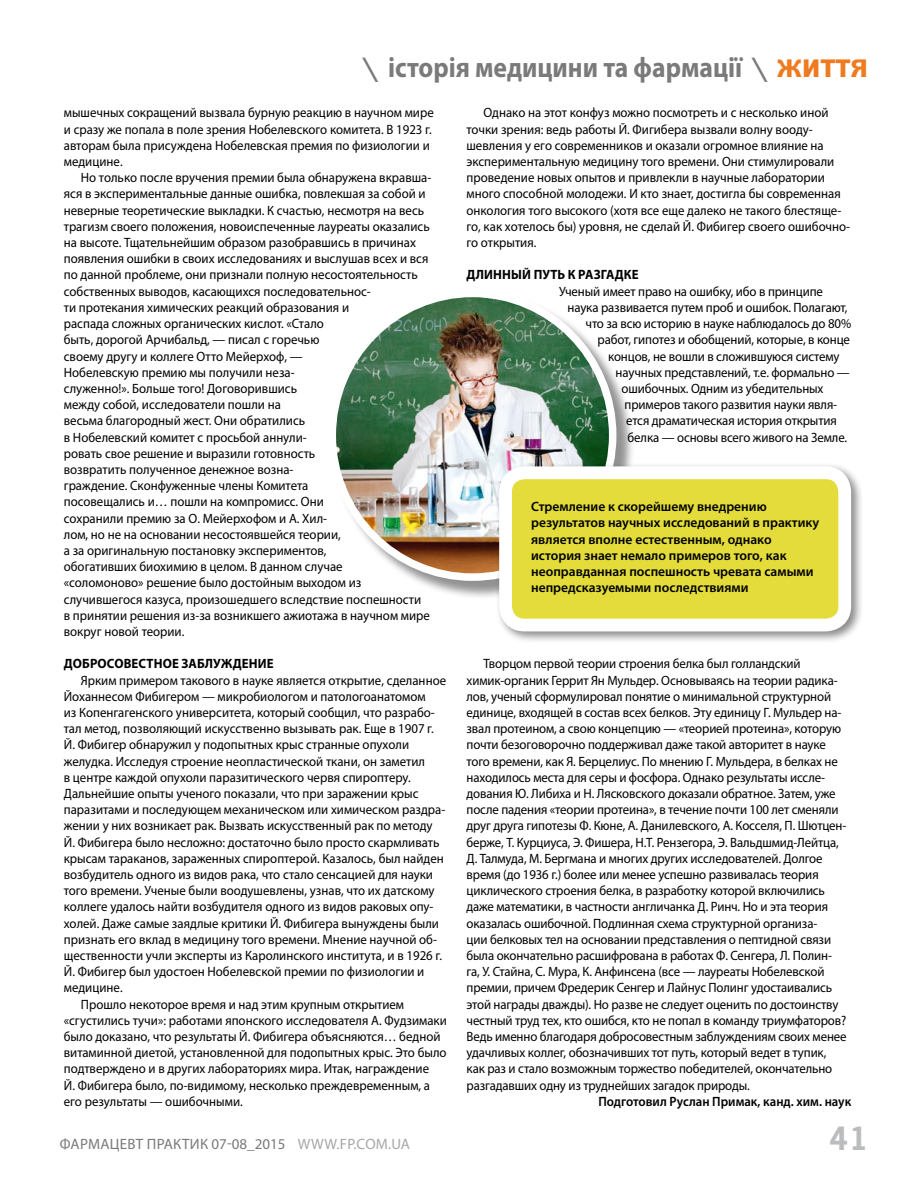
<style>
.page{position:relative;width:915px;height:1178px;background:#fff}
.page>*{position:absolute;margin:0;border:0;box-sizing:border-box;transform-origin:0 0}
.t1{font:700 34.5px "News Paper C";color:#bbbcbd}
.t2{font:700 28.5px "Myriad Pro";color:#7a7a7a;scale:.9 1}
.t3{font:15px "Myriad Pro";color:#7a7a7a}
.t4{font:15px "Myriad Pro";color:#a6a7a7}
.t5{font:13.5px/16.2px "Myriad Pro";color:#000;scale:.95 1}
.t6{font:600 13.5px/16.2px "Myriad Pro";color:#000}
.t7{font:700 13.5px "Myriad Pro";letter-spacing:.11em;color:#000;scale:.95 1}
.t8{font:600 13.5px "Myriad Pro";color:#000;scale:.95 1}
.s1{font-family:"News Paper C"}
.s2{font-family:"News Paper C";font-size:36px;color:#ef7a20}
.s3{color:#a6a7a7}
</style>
<div class="page">
<div style="left:330px;top:292px;width:305px;height:307px;background:#000;opacity:.43"></div>
<img style="left:332px;top:293px;width:280px;height:284px">
<div style="left:328px;top:290px;width:288px;height:291px;border:8px solid #fff;border-radius:50%"></div>
<div style="left:495px;top:463px;width:368px;height:181px;background:#000;opacity:.46"></div>
<div style="left:505px;top:473px;width:339px;height:152px;background:#e3dc3a;border-radius:19px"></div>
<div style="left:499px;top:466px;width:351px;height:165px;border:13px solid #fff;border-radius:19px"></div>
<h2 class="t2" style="left:365px;top:48px;width:560px"><span class="s1">\</span> історія медицини та фармації <span class="s1">\</span> <span class="s2">життя</span></h2>
<p class="t5" style="left:64px;top:105px;width:391px">МЫШЕЧНЫХ СОКРАЩЕНИЙ ВЫЗВАЛА БУРНУЮ РЕАКЦИЮ В НАУЧНОМ МИРЕ И СРАЗУ ЖЕ ПОПАЛА В ПОЛЕ ЗРЕНИЯ НОБЕЛЕВСКОГО КОМИТЕТА. В 1923 Г.<br>АВТОРАМ БЫЛА ПРИСУЖДЕНА НОБЕЛЕВСКАЯ ПРЕМИЯ ПО ФИЗИОЛОГИИ И МЕДИЦИНЕ.</p>
<p class="t5" style="left:64px;top:169px;width:388px;text-indent:17px">НО ТОЛЬКО ПОСЛЕ ВРУЧЕНИЯ ПРЕМИИ БЫЛА ОБНАРУЖЕНА ВКРАВША-ЯСЯ В ЭКСПЕРИМЕНТАЛЬНЫЕ ДАННЫЕ ОШИБКА, ПОВЛЕКШАЯ ЗА СОБОЙ И НЕВЕРНЫЕ ТЕОРЕТИЧЕСКИЕ ВЫКЛАДКИ. К СЧАСТЬЮ, НЕСМОТРЯ НА ВЕСЬ ТРАГИЗМ СВОЕГО ПОЛОЖЕНИЯ, НОВОИСПЕЧЕННЫЕ ЛАУРЕАТЫ ОКАЗАЛИСЬ НА ВЫСОТЕ. ТЩАТЕЛЬНЕЙШИМ ОБРАЗОМ РАЗОБРАВШИСЬ В ПРИЧИНАХ ПОЯВЛЕНИЯ ОШИБКИ В СВОИХ ИССЛЕДОВАНИЯХ И ВЫСЛУШАВ ВСЕХ И ВСЯ ПО ДАННОЙ ПРОБЛЕМЕ, ОНИ ПРИЗНАЛИ ПОЛНУЮ НЕСОСТОЯТЕЛЬНОСТЬ СОБСТВЕННЫХ ВЫВОДОВ, КАСАЮЩИХСЯ ПОСЛЕДОВАТЕЛЬНОС-<br>ТИ ПРОТЕКАНИЯ ХИМИЧЕСКИХ РЕАКЦИЙ ОБРАЗОВАНИЯ И<br>РАСПАДА СЛОЖНЫХ ОРГАНИЧЕСКИХ КИСЛОТ. «СТАЛО<br>БЫТЬ, ДОРОГОЙ АРЧИБАЛЬД, — ПИСАЛ С ГОРЕЧЬЮ<br>СВОЕМУ ДРУГУ И КОЛЛЕГЕ ОТТО МЕЙЕРХОФ, —<br>НОБЕЛЕВСКУЮ ПРЕМИЮ МЫ ПОЛУЧИЛИ НЕЗА-<br>СЛУЖЕННО!». БОЛЬШЕ ТОГО! ДОГОВОРИВШИСЬ<br>МЕЖДУ СОБОЙ, ИССЛЕДОВАТЕЛИ ПОШЛИ НА<br>ВЕСЬМА БЛАГОРОДНЫЙ ЖЕСТ. ОНИ ОБРАТИЛИСЬ<br>В НОБЕЛЕВСКИЙ КОМИТЕТ С ПРОСЬБОЙ АННУЛИ-<br>РОВАТЬ СВОЕ РЕШЕНИЕ И ВЫРАЗИЛИ ГОТОВНОСТЬ<br>ВОЗВРАТИТЬ ПОЛУЧЕННОЕ ДЕНЕЖНОЕ ВОЗНА-<br>ГРАЖДЕНИЕ. СКОНФУЖЕННЫЕ ЧЛЕНЫ КОМИТЕТА<br>ПОСОВЕЩАЛИСЬ И… ПОШЛИ НА КОМПРОМИСС. ОНИ<br>СОХРАНИЛИ ПРЕМИЮ ЗА О. МЕЙЕРХОФОМ И А. ХИЛ-<br>ЛОМ, НО НЕ НА ОСНОВАНИИ НЕСОСТОЯВШЕЙСЯ ТЕОРИИ,<br>А ЗА ОРИГИНАЛЬНУЮ ПОСТАНОВКУ ЭКСПЕРИМЕНТОВ,<br>ОБОГАТИВШИХ БИОХИМИЮ В ЦЕЛОМ. В ДАННОМ СЛУЧАЕ<br>«СОЛОМОНОВО» РЕШЕНИЕ БЫЛО ДОСТОЙНЫМ ВЫХОДОМ ИЗ СЛУЧИВШЕГОСЯ КАЗУСА, ПРОИЗОШЕДШЕГО ВСЛЕДСТВИЕ ПОСПЕШНОСТИ<br>В ПРИНЯТИИ РЕШЕНИЯ ИЗ-ЗА ВОЗНИКШЕГО АЖИОТАЖА В НАУЧНОМ МИРЕ ВОКРУГ НОВОЙ ТЕОРИИ.</p>
<p class="t7" style="left:64px;top:655px;width:72px">Добросовестн</p>
<p class="t7" style="left:163px;top:655px;width:84px">ое заблуждение</p>
<p class="t5" style="left:81px;top:672px;width:386px">ЯРКИМ ПРИМЕРОМ ТАКОВОГО В НАУКЕ ЯВЛЯЕТСЯ ОТКРЫТИЕ, СДЕЛАННОЕ</p>
<p class="t5" style="left:64px;top:688px;width:382px">ЙОХАННЕСОМ ФИБИГЕРОМ — МИКРОБИОЛОГОМ И ПАТОЛОГОАНАТОМОМ</p>
<p class="t5" style="left:64px;top:704px;width:392px">ИЗ КОПЕНГАГЕНСКОГО УНИВЕРСИТЕТА, КОТОРЫЙ СООБЩИЛ, ЧТО РАЗРАБО-</p>
<p class="t5" style="left:64px;top:720px;width:391px">ТАЛ МЕТОД, ПОЗВОЛЯЮЩИЙ ИСКУССТВЕННО ВЫЗЫВАТЬ РАК. ЕЩЕ В 1907 Г.</p>
<p class="t5" style="left:64px;top:736px;width:365px">Й. ФИБИГЕР ОБНАРУЖИЛ У ПОДОПЫТНЫХ КРЫС СТРАННЫЕ ОПУХОЛИ</p>
<p class="t5" style="left:64px;top:753px;width:381px">ЖЕЛУДКА. ИССЛЕДУЯ СТРОЕНИЕ НЕОПЛАСТИЧЕСКОЙ ТКАНИ, ОН ЗАМЕТИЛ</p>
<p class="t5" style="left:64px;top:769px;width:366px">В ЦЕНТРЕ КАЖДОЙ ОПУХОЛИ ПАРАЗИТИЧЕСКОГО ЧЕРВЯ СПИРОПТЕРУ.</p>
<p class="t5" style="left:64px;top:785px;width:374px">ДАЛЬНЕЙШИЕ ОПЫТЫ УЧЕНОГО ПОКАЗАЛИ, ЧТО ПРИ ЗАРАЖЕНИИ КРЫС</p>
<p class="t5" style="left:64px;top:801px;width:403px">ПАРАЗИТАМИ И ПОСЛЕДУЮЩЕМ МЕХАНИЧЕСКОМ ИЛИ ХИМИЧЕСКОМ РАЗДРА-</p>
<p class="t5" style="left:64px;top:817px;width:389px">ЖЕНИИ У НИХ ВОЗНИКАЕТ РАК. ВЫЗВАТЬ ИСКУССТВЕННЫЙ РАК ПО МЕТОДУ</p>
<p class="t5" style="left:64px;top:834px;width:397px">Й. ФИБИГЕРА БЫЛО НЕСЛОЖНО: ДОСТАТОЧНО БЫЛО ПРОСТО СКАРМЛИВАТЬ</p>
<p class="t5" style="left:64px;top:850px;width:401px">КРЫСАМ ТАРАКАНОВ, ЗАРАЖЕННЫХ СПИРОПТЕРОЙ. КАЗАЛОСЬ, БЫЛ НАЙДЕН</p>
<p class="t5" style="left:64px;top:866px;width:390px">ВОЗБУДИТЕЛЬ ОДНОГО ИЗ ВИДОВ РАКА, ЧТО СТАЛО СЕНСАЦИЕЙ ДЛЯ НАУКИ</p>
<p class="t5" style="left:64px;top:882px;width:391px">ТОГО ВРЕМЕНИ. УЧЕНЫЕ БЫЛИ ВООДУШЕВЛЕНЫ, УЗНАВ, ЧТО ИХ ДАТСКОМУ</p>
<p class="t5" style="left:64px;top:898px;width:390px">КОЛЛЕГЕ УДАЛОСЬ НАЙТИ ВОЗБУДИТЕЛЯ ОДНОГО ИЗ ВИДОВ РАКОВЫХ ОПУ-</p>
<p class="t5" style="left:64px;top:915px;width:396px">ХОЛЕЙ. ДАЖЕ САМЫЕ ЗАЯДЛЫЕ КРИТИКИ Й. ФИБИГЕРА ВЫНУЖДЕНЫ БЫЛИ</p>
<p class="t5" style="left:64px;top:931px;width:394px">ПРИЗНАТЬ ЕГО ВКЛАД В МЕДИЦИНУ ТОГО ВРЕМЕНИ. МНЕНИЕ НАУЧНОЙ ОБ-</p>
<p class="t5" style="left:64px;top:947px;width:399px">ЩЕСТВЕННОСТИ УЧЛИ ЭКСПЕРТЫ ИЗ КАРОЛИНСКОГО ИНСТИТУТА, И В 1926 Г.</p>
<p class="t5" style="left:64px;top:963px;width:381px">Й. ФИБИГЕР БЫЛ УДОСТОЕН НОБЕЛЕВСКОЙ ПРЕМИИ ПО ФИЗИОЛОГИИ И</p>
<p class="t5" style="left:64px;top:979px;width:63px">МЕДИЦИНЕ.</p>
<p class="t5" style="left:81px;top:996px;width:342px">ПРОШЛО НЕКОТОРОЕ ВРЕМЯ И НАД ЭТИМ КРУПНЫМ ОТКРЫТИЕМ</p>
<p class="t5" style="left:64px;top:1012px;width:404px">«СГУСТИЛИСЬ ТУЧИ»: РАБОТАМИ ЯПОНСКОГО ИССЛЕДОВАТЕЛЯ А. ФУДЗИМАКИ</p>
<p class="t5" style="left:64px;top:1028px;width:398px">БЫЛО ДОКАЗАНО, ЧТО РЕЗУЛЬТАТЫ Й. ФИБИГЕРА ОБЪЯСНЯЮТСЯ… БЕДНОЙ</p>
<p class="t5" style="left:64px;top:1044px;width:404px">ВИТАМИННОЙ ДИЕТОЙ, УСТАНОВЛЕННОЙ ДЛЯ ПОДОПЫТНЫХ КРЫС. ЭТО БЫЛО</p>
<p class="t5" style="left:64px;top:1060px;width:386px">ПОДТВЕРЖДЕНО И В ДРУГИХ ЛАБОРАТОРИЯХ МИРА. ИТАК, НАГРАЖДЕНИЕ</p>
<p class="t5" style="left:64px;top:1077px;width:387px">Й. ФИБИГЕРА БЫЛО, ПО-ВИДИМОМУ, НЕСКОЛЬКО ПРЕЖДЕВРЕМЕННЫМ, А</p>
<p class="t5" style="left:64px;top:1093px;width:190px">ЕГО РЕЗУЛЬТАТЫ — ОШИБОЧНЫМИ.</p>
<p class="t3" style="left:60px;top:1135px;width:21px">ФАРМАЦЕВТ</p>
<p class="t3" style="left:147px;top:1135px;width:20px">ПРАКТИК</p>
<p class="t3" style="left:211px;top:1135px;width:101px">07-08_2015 <span class="s3">WWW</span></p>
<p class="t4" style="left:336px;top:1135px;width:73px">.F P.COM.UA</p>
<p class="t5" style="left:466px;top:105px;width:405px;text-indent:17px">ОДНАКО НА ЭТОТ КОНФУЗ МОЖНО ПОСМОТРЕТЬ И С НЕСКОЛЬКО ИНОЙ ТОЧКИ ЗРЕНИЯ: ВЕДЬ РАБОТЫ Й. ФИГИБЕРА ВЫЗВАЛИ ВОЛНУ ВООДУ-ШЕВЛЕНИЯ У ЕГО СОВРЕМЕННИКОВ И ОКАЗАЛИ ОГРОМНОЕ ВЛИЯНИЕ НА ЭКСПЕРИМЕНТАЛЬНУЮ МЕДИЦИНУ ТОГО ВРЕМЕНИ. ОНИ СТИМУЛИРОВАЛИ ПРОВЕДЕНИЕ НОВЫХ ОПЫТОВ И ПРИВЛЕКЛИ В НАУЧНЫЕ ЛАБОРАТОРИИ МНОГО СПОСОБНОЙ МОЛОДЕЖИ. И КТО ЗНАЕТ, ДОСТИГЛА БЫ СОВРЕМЕННАЯ ОНКОЛОГИЯ ТОГО ВЫСОКОГО (ХОТЯ ВСЕ ЕЩЕ ДАЛЕКО НЕ ТАКОГО БЛЕСТЯЩЕ-ГО, КАК ХОТЕЛОСЬ БЫ) УРОВНЯ, НЕ СДЕЛАЙ Й. ФИБИГЕР СВОЕГО ОШИБОЧНО-ГО ОТКРЫТИЯ.</p>
<p class="t7" style="left:466px;top:266px;width:29px">Длинн</p>
<p class="t7" style="left:511px;top:266px;width:80px">ый путь кразгадке</p>
<p class="t5" style="left:559px;top:283px;width:279px">УЧЕНЫЙ ИМЕЕТ ПРАВО НА ОШИБКУ, ИБО В ПРИНЦИПЕ</p>
<p class="t5" style="left:567px;top:299px;width:296px">НАУКА РАЗВИВАЕТСЯ ПУТЕМ ПРОБ И ОШИБОК. ПОЛАГАЮТ,</p>
<p class="t5" style="left:585px;top:315px;width:281px">ЧТО ЗА ВСЮ ИСТОРИЮ В НАУКЕ НАБЛЮДАЛОСЬ ДО 80%</p>
<p class="t5" style="left:597px;top:331px;width:267px">РАБОТ, ГИПОТЕЗ И ОБОБЩЕНИЙ, КОТОРЫЕ, В КОНЦЕ</p>
<p class="t5" style="left:608px;top:348px;width:245px">КОНЦОВ, НЕ ВОШЛИ В СЛОЖИВШУЮСЯ СИСТЕМУ</p>
<p class="t5" style="left:615px;top:364px;width:248px">НАУЧНЫХ ПРЕДСТАВЛЕНИЙ, Т.Е. ФОРМАЛЬНО —</p>
<p class="t5" style="left:621px;top:380px;width:214px">ОШИБОЧНЫХ. ОДНИМ ИЗ УБЕДИТЕЛЬНЫХ</p>
<p class="t5" style="left:624px;top:396px;width:225px">ПРИМЕРОВ ТАКОГО РАЗВИТИЯ НАУКИ ЯВЛЯ-</p>
<p class="t5" style="left:626px;top:412px;width:223px">ЕТСЯ ДРАМАТИЧЕСКАЯ ИСТОРИЯ ОТКРЫТИЯ</p>
<p class="t5" style="left:627px;top:429px;width:233px">БЕЛКА — ОСНОВЫ ВСЕГО ЖИВОГО НА ЗЕМЛЕ.</p>
<p class="t6" style="left:531px;top:498px;width:289px">Стремление к скорейшему внедрению результатов научных исследований в практику является вполне естественным, однако история знает немало примеров того, как неоправданная поспешность чревата самыми непредсказуемыми последствиями</p>
<p class="t5" style="left:466px;top:655px;width:401px;text-indent:17px">ТВОРЦОМ ПЕРВОЙ ТЕОРИИ СТРОЕНИЯ БЕЛКА БЫЛ ГОЛЛАНДСКИЙ ХИМИК-ОРГАНИК ГЕРРИТ ЯН МУЛЬДЕР. ОСНОВЫВАЯСЬ НА ТЕОРИИ РАДИКА-ЛОВ, УЧЕНЫЙ СФОРМУЛИРОВАЛ ПОНЯТИЕ О МИНИМАЛЬНОЙ СТРУКТУРНОЙ ЕДИНИЦЕ, ВХОДЯЩЕЙ В СОСТАВ ВСЕХ БЕЛКОВ. ЭТУ ЕДИНИЦУ Г. МУЛЬДЕР НА-ЗВАЛ ПРОТЕИНОМ, А СВОЮ КОНЦЕПЦИЮ — «ТЕОРИЕЙ ПРОТЕИНА», КОТОРУЮ ПОЧТИ БЕЗОГОВОРОЧНО ПОДДЕРЖИВАЛ ДАЖЕ ТАКОЙ АВТОРИТЕТ В НАУКЕ ТОГО ВРЕМЕНИ, КАК Я. БЕРЦЕЛИУС. ПО МНЕНИЮ Г. МУЛЬДЕРА, В БЕЛКАХ НЕ НАХОДИЛОСЬ МЕСТА ДЛЯ СЕРЫ И ФОСФОРА. ОДНАКО РЕЗУЛЬТАТЫ ИССЛЕ-ДОВАНИЯ Ю. ЛИБИХА И Н. ЛЯСКОВСКОГО ДОКАЗАЛИ ОБРАТНОЕ. ЗАТЕМ, УЖЕ ПОСЛЕ ПАДЕНИЯ «ТЕОРИИ ПРОТЕИНА», В ТЕЧЕНИЕ ПОЧТИ 100 ЛЕТ СМЕНЯЛИ ДРУГ ДРУГА ГИПОТЕЗЫ Ф. КЮНЕ, А. ДАНИЛЕВСКОГО, А. КОССЕЛЯ, П. ШЮТЦЕН-БЕРЖЕ, Т. КУРЦИУСА, Э. ФИШЕРА, Н.Т. РЕНЗЕГОРА, Э. ВАЛЬДШМИД-ЛЕЙТЦА, Д. ТАЛМУДА, М. БЕРГМАНА И МНОГИХ ДРУГИХ ИССЛЕДОВАТЕЛЕЙ. ДОЛГОЕ ВРЕМЯ (ДО 1936 Г.) БОЛЕЕ ИЛИ МЕНЕЕ УСПЕШНО РАЗВИВАЛАСЬ ТЕОРИЯ ЦИКЛИЧЕСКОГО СТРОЕНИЯ БЕЛКА, В РАЗРАБОТКУ КОТОРОЙ ВКЛЮЧИЛИСЬ ДАЖЕ МАТЕМАТИКИ, В ЧАСТНОСТИ АНГЛИЧАНКА Д. РИНЧ. НО И ЭТА ТЕОРИЯ ОКАЗАЛАСЬ ОШИБОЧНОЙ. ПОДЛИННАЯ СХЕМА СТРУКТУРНОЙ ОРГАНИЗА-<br>ЦИИ БЕЛКОВЫХ ТЕЛ НА ОСНОВАНИИ ПРЕДСТАВЛЕНИЯ О ПЕПТИДНОЙ СВЯЗИ БЫЛА ОКОНЧАТЕЛЬНО РАСШИФРОВАНА В РАБОТАХ Ф. СЕНГЕРА, Л. ПОЛИН-ГА, У. СТАЙНА, С. МУРА, К. АНФИНСЕНА (ВСЕ — ЛАУРЕАТЫ НОБЕЛЕВСКОЙ ПРЕМИИ, ПРИЧЕМ ФРЕДЕРИК СЕНГЕР И ЛАЙНУС ПОЛИНГ УДОСТАИВАЛИСЬ ЭТОЙ НАГРАДЫ ДВАЖДЫ). НО РАЗВЕ НЕ СЛЕДУЕТ ОЦЕНИТЬ ПО ДОСТОИНСТВУ ЧЕСТНЫЙ ТРУД ТЕХ, КТО ОШИБСЯ, КТО НЕ ПОПАЛ В КОМАНДУ ТРИУМФАТОРОВ?<br>ВЕДЬ ИМЕННО БЛАГОДАРЯ ДОБРОСОВЕСТНЫМ ЗАБЛУЖДЕНИЯМ СВОИХ МЕНЕЕ УДАЧЛИВЫХ КОЛЛЕГ, ОБОЗНАЧИВШИХ ТОТ ПУТЬ, КОТОРЫЙ ВЕДЕТ В ТУПИК, КАК РАЗ И СТАЛО ВОЗМОЖНЫМ ТОРЖЕСТВО ПОБЕДИТЕЛЕЙ, ОКОНЧАТЕЛЬНО РАЗГАДАВШИХ ОДНУ ИЗ ТРУДНЕЙШИХ ЗАГАДОК ПРИРОДЫ.</p>
<p class="t8" style="left:598px;top:1093px;width:267px">Подготовил Руслан Примак, канд. хим. наук</p>
<h1 class="t1" style="left:827px;top:1120px;width:42px">41</h1>
</div>
